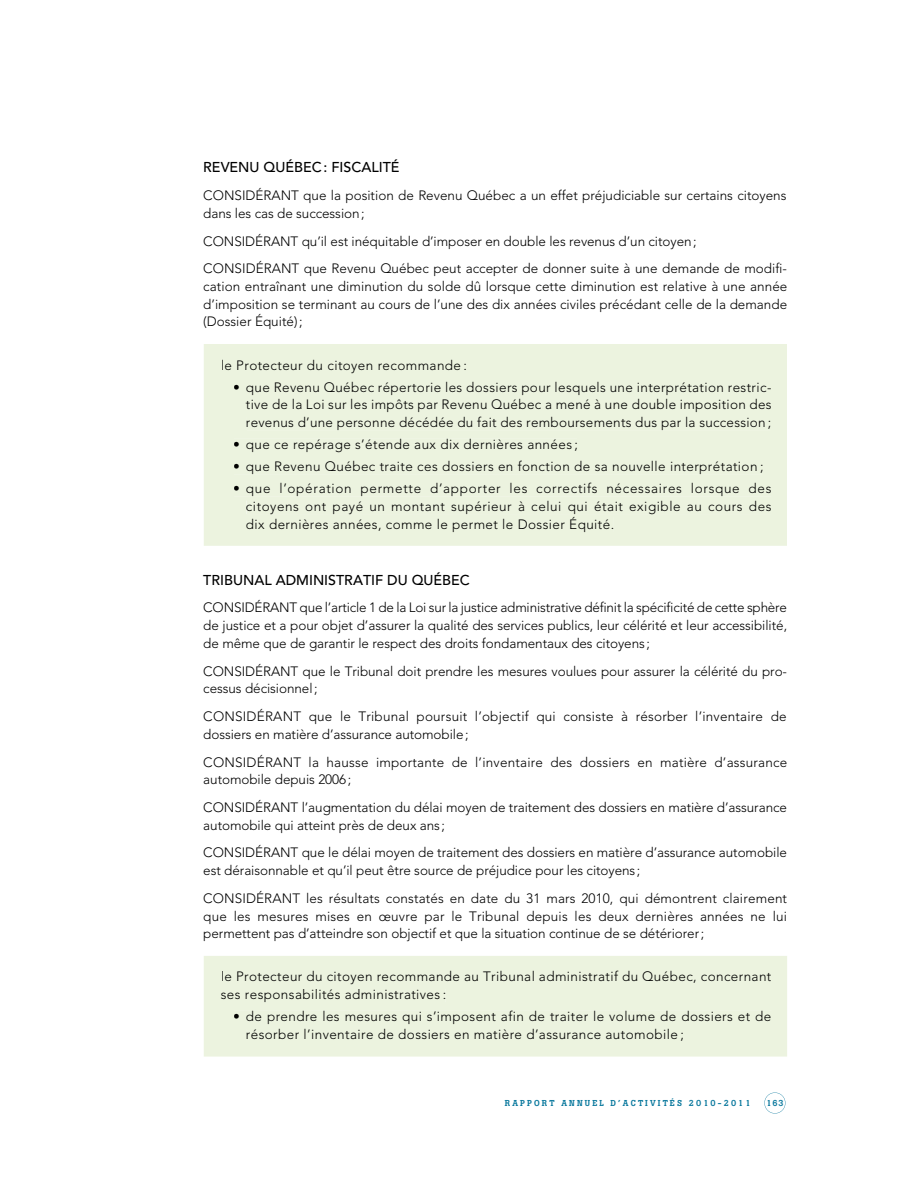
<style>
.page{position:relative;width:918px;height:1188px;background:#fff}
.page>*{position:absolute;margin:0;border:0;box-sizing:border-box;transform-origin:0 0}
.t1{font:500 14.25px "Avenir";color:#000}
.t2{font:300 13.5px/17.7px "Avenir";color:#000}
.t3{font:300 13.5px/17.7px "Avenir";letter-spacing:.03em;color:#000}
.t4{font:500 8.55px "Boton";letter-spacing:.25em;color:#09789d}
</style>
<div class="page">
<svg style="left:764px;top:1093px;width:21px;height:21px"></svg>
<div style="left:204px;top:344px;width:583px;height:202px;background:#ecf3df"></div>
<div style="left:222px;top:359px;width:245px;height:14px;background:#ecf3df"></div>
<div style="left:234px;top:381px;width:537px;height:14px;background:#ecf3df"></div>
<div style="left:246px;top:399px;width:526px;height:13px;background:#ecf3df"></div>
<div style="left:247px;top:417px;width:524px;height:13px;background:#ecf3df"></div>
<div style="left:234px;top:439px;width:343px;height:13px;background:#ecf3df"></div>
<div style="left:234px;top:461px;width:529px;height:13px;background:#ecf3df"></div>
<div style="left:234px;top:483px;width:538px;height:13px;background:#ecf3df"></div>
<div style="left:247px;top:501px;width:525px;height:13px;background:#ecf3df"></div>
<div style="left:247px;top:517px;width:366px;height:15px;background:#ecf3df"></div>
<div style="left:204px;top:956px;width:583px;height:101px;background:#ecf3df"></div>
<div style="left:222px;top:971px;width:550px;height:14px;background:#ecf3df"></div>
<div style="left:221px;top:989px;width:224px;height:13px;background:#ecf3df"></div>
<div style="left:234px;top:1011px;width:538px;height:13px;background:#ecf3df"></div>
<div style="left:247px;top:1029px;width:436px;height:12px;background:#ecf3df"></div>
<p class="t1" style="left:203px;top:159px;width:198px">REVENU QUÉBEC : FISCALITÉ</p>
<p class="t2" style="left:203px;top:187px;width:585px">CONSIDÉRANT que la position de Revenu Québec a un effet préjudiciable sur certains citoyens dans les cas de succession ;</p>
<p class="t2" style="left:203px;top:227px;width:585px;line-height:27.8px">CONSIDÉRANT qu’il est inéquitable d’imposer en double les revenus d’un citoyen ;<br>CONSIDÉRANT que Revenu Québec peut accepter de donner suite à une demande de modifi-</p>
<p class="t2" style="left:203px;top:277px;width:586px;text-align:justify">cation entraînant une diminution du solde dû lorsque cette diminution est relative à une année d’imposition se terminant au cours de l’une des dix années civiles précédant celle de la demande (Dossier Équité) ;</p>
<p class="t3" style="left:221px;top:356px;width:248px">le Protecteur du citoyen recommande :</p>
<p class="t2" style="left:246px;top:378px;width:527px;text-align:justify;text-indent:-13px">• que Revenu Québec répertorie les dossiers pour lesquels une interprétation restric&shy;tive de la Loi sur les impôts par Revenu Québec a mené à une double imposition des revenus d’une personne décédée du fait des remboursements dus par la succession ;</p>
<p class="t3" style="left:233px;top:436px;width:346px">• que ce repérage s’étende aux dix dernières années ;</p>
<p class="t3" style="left:233px;top:458px;width:532px">• que Revenu Québec traite ces dossiers en fonction de sa nouvelle interprétation ;</p>
<p class="t2" style="left:246px;top:480px;width:527px;text-align:justify;text-indent:-13px">• que l’opération permette d’apporter les correctifs nécessaires lorsque des citoyens ont payé un montant supérieur à celui qui était exigible au cours des dix dernières années, comme le permet le Dossier Équité.</p>
<p class="t1" style="left:203px;top:572px;width:268px">TRIBUNAL ADMINISTRATIF DU QUÉBEC</p>
<p class="t2" style="left:203px;top:599px;width:585px;text-align:justify">CONSIDÉRANT que l’article 1 de la Loi sur la justice administrative définit la spécificité de cette sphère de justice et a pour objet d’assurer la qualité des services publics, leur célérité et leur accessibilité, de même que de garantir le respect des droits fondamentaux des citoyens ;</p>
<p class="t2" style="left:203px;top:662px;width:585px">CONSIDÉRANT que le Tribunal doit prendre les mesures voulues pour assurer la célérité du pro&shy;cessus décisionnel ;</p>
<p class="t2" style="left:203px;top:708px;width:585px">CONSIDÉRANT que le Tribunal poursuit l’objectif qui consiste à résorber l’inventaire de dossiers en matière d’assurance automobile ;</p>
<p class="t2" style="left:203px;top:753px;width:586px">CONSIDÉRANT la hausse importante de l’inventaire des dossiers en matière d’assurance automobile depuis 2006 ;</p>
<p class="t2" style="left:203px;top:799px;width:585px">CONSIDÉRANT l’augmentation du délai moyen de traitement des dossiers en matière d’assurance automobile qui atteint près de deux ans ;</p>
<p class="t2" style="left:203px;top:844px;width:585px">CONSIDÉRANT que le délai moyen de traitement des dossiers en matière d’assurance automobile est déraisonnable et qu’il peut être source de préjudice pour les citoyens ;</p>
<p class="t2" style="left:203px;top:889px;width:585px;text-align:justify">CONSIDÉRANT les résultats constatés en date du 31 mars 2010, qui démontrent clai rement que les mesures mises en œuvre par le Tribunal depuis les deux dernières années ne lui permettent pas d’atteindre son objectif et que la situation continue de se détériorer ;</p>
<p class="t3" style="left:221px;top:968px;width:552px">le Protecteur du citoyen recommande au Tribunal administratif du Québec, concernant ses responsabilités administratives :</p>
<p class="t3" style="left:246px;top:1008px;width:527px;text-indent:-13px">• de prendre les mesures qui s’imposent afin de traiter le volume de dossiers et de résorber l’inventaire de dossiers en matière d’assurance automobile ;</p>
<p class="t4" style="left:505px;top:1098px;width:247px">RAPPORT ANNUEL D’ACTIVITÉS 2010-2011</p>
<p class="t4" style="left:766px;top:1098px;width:19px">163</p>
</div>
